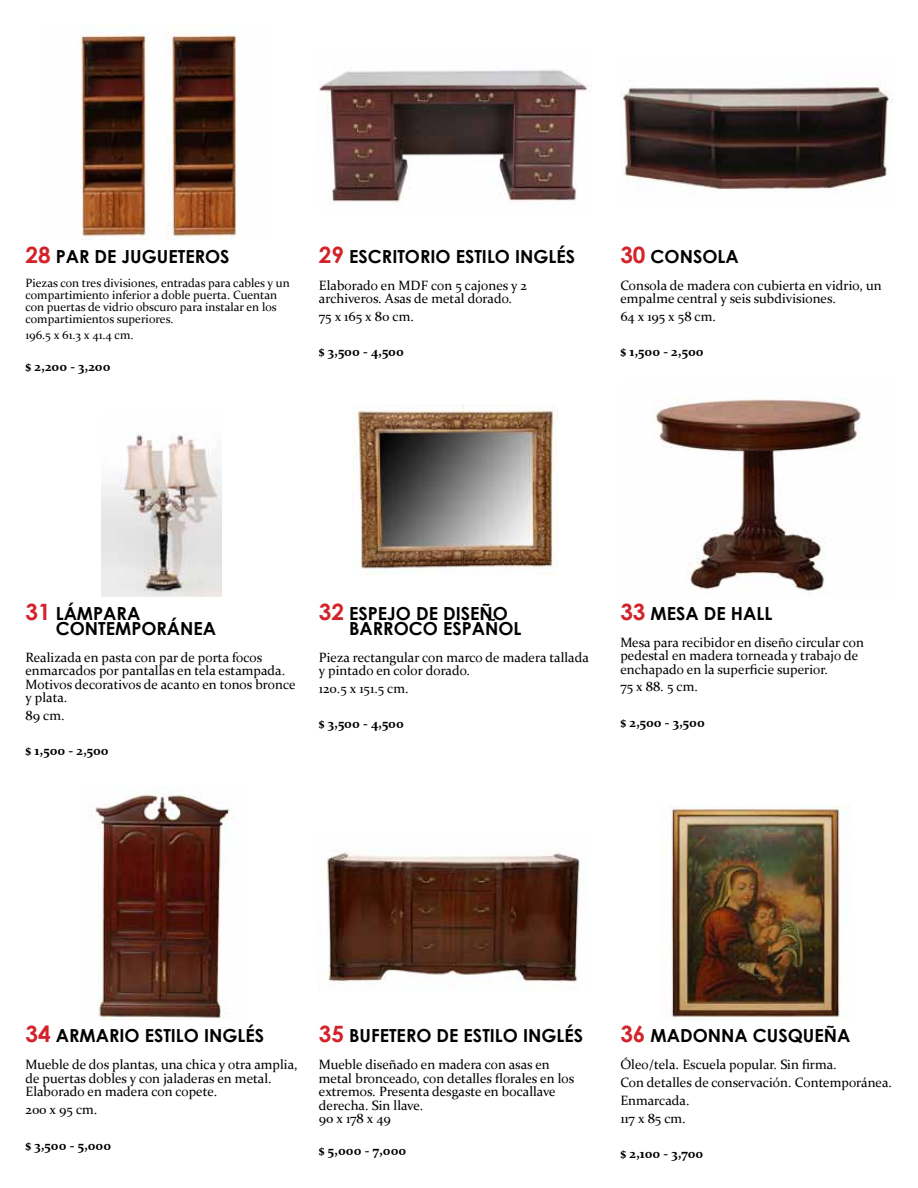
<style>
.page{position:relative;width:918px;height:1188px;background:#fff}
.page>*{position:absolute;margin:0;border:0;box-sizing:border-box;transform-origin:0 0}
.t1{font:700 18px/15px "Century Gothic";color:#000}
.t2{font:13.5px/13.5px "Constantia";color:#000}
.t3{font:700 13.5px "Constantia";color:#000}
.t4{font:12px/12px "Constantia";color:#000}
.s1{font-size:22.5px;color:#d2232a}
</style>
<div class="page">
<img style="left:79px;top:32px;width:158px;height:208px">
<img style="left:319px;top:70px;width:270px;height:135px">
<img style="left:620px;top:81px;width:272px;height:111px">
<img style="left:101px;top:432px;width:121px;height:165px">
<img style="left:352px;top:405px;width:206px;height:170px">
<img style="left:653px;top:398px;width:208px;height:193px">
<img style="left:95px;top:793px;width:139px;height:226px">
<img style="left:326px;top:852px;width:255px;height:137px">
<img style="left:660px;top:805px;width:190px;height:214px">
<h1 class="t1" style="left:26px;top:248px;width:204px"><span class="s1">28</span> PAR DE JUGUETEROS</h1>
<p class="t4" style="left:26px;top:276px;width:266px">Piezas con tres divisiones, entradas para cables y un compartimiento inferior a doble puerta. Cuentan con puertas de vidrio obscuro para instalar en los compartimientos superiores.</p>
<p class="t4" style="left:26px;top:328px;width:110px">196.5 x 61.3 x 41.4 cm.</p>
<p class="t3" style="left:26px;top:357px;width:86px">$ 2,200 - 3,200</p>
<h1 class="t1" style="left:319px;top:248px;width:257px"><span class="s1">29</span> ESCRITORIO ESTILO INGLÉS</h1>
<p class="t2" style="left:319px;top:278px;width:210px">Elaborado en MDF con 5 cajones y 2 archiveros. Asas de metal dorado.</p>
<p class="t2" style="left:319px;top:309px;width:96px">75 x 165 x 80 cm.</p>
<p class="t3" style="left:319px;top:342px;width:86px">$ 3,500 - 4,500</p>
<h1 class="t1" style="left:620px;top:248px;width:120px"><span class="s1">30</span> CONSOLA</h1>
<p class="t2" style="left:620px;top:278px;width:263px">Consola de madera con cubierta en vidrio, un empalme central y seis subdivisiones.</p>
<p class="t2" style="left:620px;top:309px;width:97px">64 x 195 x 58 cm.</p>
<p class="t3" style="left:620px;top:342px;width:85px">$ 1,500 - 2,500</p>
<h1 class="t1" style="left:56px;top:605px;width:162px;text-indent:-30px"><span class="s1">31</span> LÁMPARA<br>CONTEMPORÁNEA</h1>
<p class="t2" style="left:26px;top:650px;width:272px">Realizada en pasta con par de porta focos enmarcados por pantallas en tela estampada.<br>Motivos decorativos de acanto en tonos bronce y plata.</p>
<p class="t2" style="left:26px;top:708px;width:41px">89 cm.</p>
<p class="t3" style="left:26px;top:742px;width:85px">$ 1,500 - 2,500</p>
<h1 class="t1" style="left:349px;top:605px;width:174px;text-indent:-30px"><span class="s1">32</span> ESPEJO DE DISEÑO<br>BARROCO ESPAÑOL</h1>
<p class="t2" style="left:319px;top:650px;width:272px">Pieza rectangular con marco de madera tallada y pintado en color dorado.</p>
<p class="t2" style="left:319px;top:681px;width:91px">120.5 x 151.5 cm.</p>
<p class="t3" style="left:319px;top:715px;width:86px">$ 3,500 - 4,500</p>
<h1 class="t1" style="left:620px;top:605px;width:43px"><span class="s1">33</span> MES</h1>
<h1 class="t1" style="left:686px;top:605px;width:88px">A DE HALL</h1>
<p class="t2" style="left:620px;top:635px;width:245px">Mesa para recibidor en diseño circular con pedestal en madera torneada y trabajo de enchapado en la superficie superior.</p>
<p class="t2" style="left:620px;top:679px;width:79px">75 x 88. 5 cm.</p>
<p class="t3" style="left:620px;top:713px;width:86px">$ 2,500 - 3,500</p>
<h1 class="t1" style="left:26px;top:1027px;width:239px"><span class="s1">34</span> ARMARIO ESTILO INGLÉS</h1>
<p class="t2" style="left:26px;top:1057px;width:274px">Mueble de dos plantas, una chica y otra amplia, de puertas dobles y con jaladeras en metal.<br>Elaborado en madera con copete.</p>
<p class="t2" style="left:26px;top:1102px;width:73px">200 x 95 cm.</p>
<p class="t3" style="left:26px;top:1136px;width:87px">$ 3,500 - 5,000</p>
<h1 class="t1" style="left:319px;top:1027px;width:265px"><span class="s1">35</span> BUFETERO DE ESTILO INGLÉS</h1>
<p class="t2" style="left:319px;top:1057px;width:257px">Mueble diseñado en madera con asas en metal bronceado, con detalles florales en los extremos. Presenta desgaste en bocallave derecha. Sin llave.<br>90 x 178 x 49</p>
<p class="t3" style="left:319px;top:1141px;width:89px">$ 5,000 - 7,000</p>
<h1 class="t1" style="left:620px;top:1027px;width:232px"><span class="s1">36</span> MADONNA CUSQUEÑA</h1>
<p class="t2" style="left:620px;top:1055px;width:273px;line-height:17.7px">Óleo/tela. Escuela popular. Sin firma.<br>Con detalles de conservación. Contemporánea.<br>Enmarcada.<br>117 x 85 cm.</p>
<p class="t3" style="left:620px;top:1144px;width:85px">$ 2,100 - 3,700</p>
</div>
